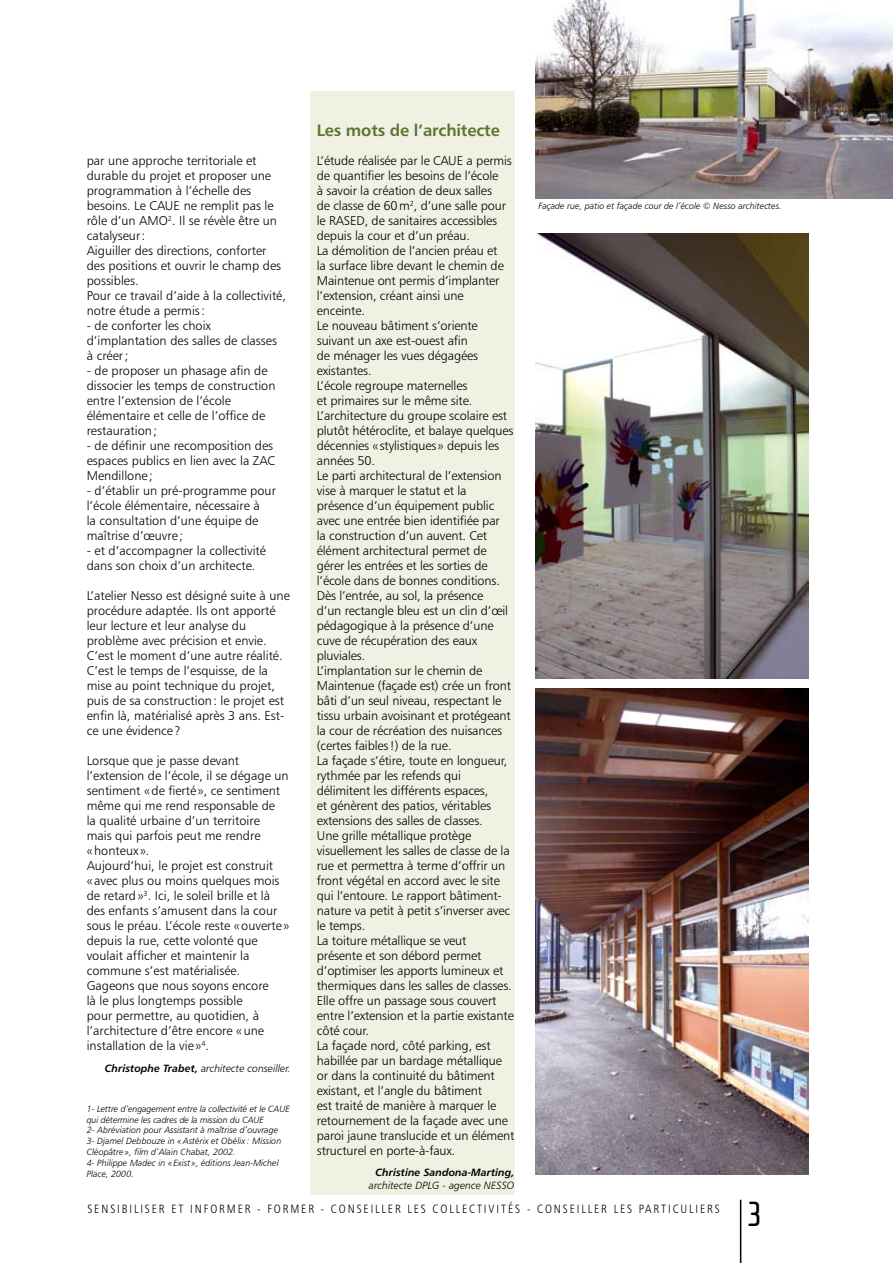
<style>
.page{position:relative;width:893px;height:1263px;background:#fff}
.page>*{position:absolute;margin:0;border:0;box-sizing:border-box;transform-origin:0 0}
.t1{font:36px "Cholla Sans";color:#000}
.t2{font:16.5px "Humanist 777 BT Bold B";letter-spacing:-.01em;color:#5a752c}
.t3{font:12.75px/15px "Humanist 777 BT Light B";letter-spacing:-.01em;color:#000}
.t4{font:12px "Humanist 777 BT Light Condensed B";letter-spacing:.16em;color:#000}
.t5{font:10.5px "Humanist 777 BT Light Italic B";color:#000}
.t6{font:10.5px "Humanist 777 BT Bold Italic B";color:#000}
.t7{font:9px/10.8px "Humanist 777 BT Light Italic B";color:#000}
.s1{font-family:"Humanist 777 BT Bold Italic B"}
</style>
<div class="page">
<hr style="left:740px;top:1200px;width:1px;height:63px;background:#000">
<div style="left:310px;top:91px;width:204px;height:1103px;background:#f0f0e3"></div>
<img style="left:536px;top:689px;width:272px;height:486px">
<img style="left:536px;top:0;width:357px;height:198px">
<img style="left:536px;top:234px;width:272px;height:445px">
<p class="t3" style="left:87px;top:153px;width:201px">par une approche territoriale et durable du projet et proposer une programmation à l’échelle des besoins. Le CAUE ne remplit pas le rôle d’un AMO<sup>2</sup>. Il se révèle être un catalyseur:<br>Aiguiller des directions, conforter des positions et ouvrir le champ des possibles.<br>Pour ce travail d’aide à la collectivité, notre étude a permis:</p>
<p class="t3" style="left:87px;top:318px;width:192px">- de conforter les choix d’implantation des salles de classes à créer;</p>
<p class="t3" style="left:87px;top:363px;width:190px">- de proposer un phasage afin de dissocier les temps de construction entre l’extension de l’école élémentaire et celle de l’office de restauration;</p>
<p class="t3" style="left:87px;top:438px;width:190px">- de définir une recomposition des espaces publics en lien avec la ZAC<br>Mendillone ;</p>
<p class="t3" style="left:87px;top:483px;width:191px">- d’établir un pré-programme pour l’école élémentaire, nécessaire à<br>la consultation d’une équipe de maîtrise d’œuvre ;</p>
<p class="t3" style="left:87px;top:543px;width:181px">- et d’accompagner la collectivité dans son choix d’un architecte.</p>
<p class="t3" style="left:87px;top:588px;width:205px">L’atelier Nesso est désigné suite à une procédure adaptée. Ils ont apporté leur lecture et leur analyse du problème avec précision et envie.<br>C’est le moment d’une autre réalité.<br>C’est le temps de l’esquisse, de la mise au point technique du projet, puis de sa construction: le projet est enfin là, matérialisé après 3 ans. Est&shy;ce une évidence ?</p>
<p class="t3" style="left:87px;top:753px;width:204px">Lorsque que je passe devant l’extension de l’école, il se dégage un sentiment «de fierté », ce sentiment même qui me rend responsable de<br>la qualité urbaine d’un territoire<br>mais qui parfois peut me rendre «honteux ».<br>Aujourd’hui, le projet est construit<br>« avec plus ou moins quelques mois de retard»<sup>3</sup>. Ici, le soleil brille et là des enfants s’amusent dans la cour sous le préau. L’école reste «ouverte » depuis la rue, cette volonté que voulait afficher et maintenir la commune s’est matérialisée.<br>Gageons que nous soyons encore<br>là le plus longtemps possible<br>pour permettre, au quotidien, à l’architecture d’être encore «une installation de la vie »<sup>4</sup>.</p>
<p class="t5" style="left:105px;top:1062px;width:187px"><span class="s1">Christophe Trabet,</span> architecte conseiller.</p>
<p class="t7" style="left:87px;top:1103px;width:205px">1- Lettre d’engagement entre la collectivité et le CAUE qui détermine les cadres de la mission du CAUE<br>2- Abréviation pour Assistant à maîtrise d’ouvrage<br>3- Djamel Debbouze in «Astérix et Obélix : Mission Cléopâtre», film d’Alain Chabat, 2002.<br>4- Philippe Madec in «Exist», éditions Jean-Michel Place, 2000.</p>
<p class="t2" style="left:317px;top:120px;width:184px">Les mots de l’architecte</p>
<p class="t3" style="left:317px;top:153px;width:199px">L’étude réalisée par le CAUE a permis de quantifier les besoins de l’école<br>à savoir la création de deux salles<br>de classe de 60m<sup>2</sup>, d’une salle pour le RASED, de sanitaires accessibles depuis la cour et d’un préau.<br>La démolition de l’ancien préau et<br>la surface libre devant le chemin de<br>Maintenue ont permis d’implanter l’extension, créant ainsi une enceinte.<br>Le nouveau bâtiment s’oriente suivant un axe est-ouest afin<br>de ménager les vues dégagées existantes.<br>L’école regroupe maternelles<br>et primaires sur le même site.<br>L’architecture du groupe scolaire est plutôt hétéroclite, et balaye quelques décennies «stylistiques» depuis les années 50.<br>Le parti architectural de l’extension vise à marquer le statut et la présence d’un équipement public avec une entrée bien identifiée par<br>la construction d’un auvent. Cet élément architectural permet de gérer les entrées et les sorties de l’école dans de bonnes conditions.<br>Dès l’entrée, au sol, la présence<br>d’un rectangle bleu est un clin d’œil pédagogique à la présence d’une cuve de récupération des eaux pluviales.<br>L’implantation sur le chemin de<br>Maintenue (façade est) crée un front bâti d’un seul niveau, respectant le tissu urbain avoisinant et protégeant la cour de récréation des nuisances (certes faibles!) de la rue.<br>La façade s’étire, toute en longueur, rythmée par les refends qui délimitent les différents espaces,<br>et génèrent des patios, véritables extensions des salles de classes.<br>Une grille métallique protège visuellement les salles de classe de la rue et permettra à terme d’offrir un front végétal en accord avec le site qui l’entoure. Le rapport bâtiment&shy;nature va petit à petit s’inverser avec le temps.<br>La toiture métallique se veut présente et son débord permet d’optimiser les apports lumineux et thermiques dans les salles de classes.<br>Elle offre un passage sous couvert entre l’extension et la partie existante côté cour.<br>La façade nord, côté parking, est habillée par un bardage métallique or dans la continuité du bâtiment existant, et l’angle du bâtiment<br>est traité de manière à marquer le retournement de la façade avec une paroi jaune translucide et un élément structurel en porte-à-faux.</p>
<p class="t6" style="left:376px;top:1165px;width:140px">Christine Sandona-Marting,</p>
<p class="t5" style="left:369px;top:1179px;width:147px">architecte DPLG - agence NESSO</p>
<p class="t7" style="left:538px;top:201px;width:245px">Façade rue, patio et façade cour de l’école © Nesso architectes.</p>
<p class="t4" style="left:87px;top:1201px;width:634px">SENSIBILISER ET INFORMER - FORMER - CONSEILLER LES COLLECTIVITÉS - CONSEILLER LES PARTICULIERS</p>
<h1 class="t1" style="left:747px;top:1194px;width:17px">3</h1>
</div>
